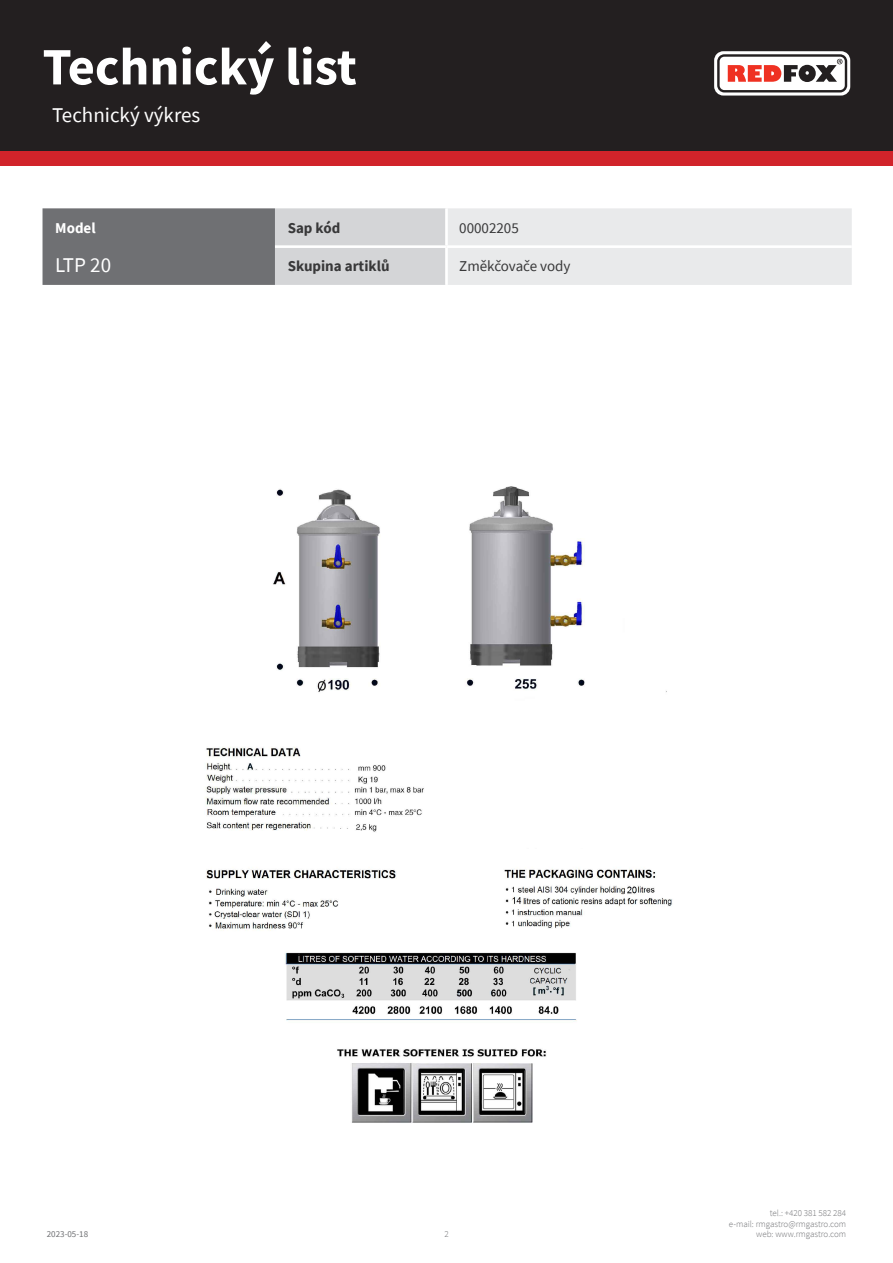
<style>
.page{position:relative;width:893px;height:1263px;background:#fff}
.page>*{position:absolute;margin:0;border:0;box-sizing:border-box;transform-origin:0 0}
.t1{font:700 52.5px "Source Sans Pro";color:#fff}
.kapitola{font:21px "Source Sans Pro";color:#fff}
.tabulka_-_headline{font:21px "Source Sans Pro";color:#fff}
.tabulka_-_text{font:15px "Source Sans Pro";color:#383839}
.tabulka_-_text-2{font:700 15px "Source Sans Pro";color:#383839}
.tabulka_-_text-3{font:700 15px "Source Sans Pro";color:#fff}
.t2{font:300 9px/10.8px "Source Sans Pro";color:#6f7073;text-align:right}
.t3{font:9px "Source Sans Pro";color:#6f7073}
</style>
<div class="page">
<div style="left:0;top:0;width:893px;height:166px;background:#d1232a"></div>
<div style="left:0;top:0;width:893px;height:151px;background:#231f20"></div>
<svg style="left:714px;top:51px;width:136px;height:45px"></svg>
<img style="left:205px;top:486px;width:467px;height:637px">
<svg style="left:43px;top:208px;width:809px;height:77px;background:#c0c1c3"></svg>
<hr style="left:445px;top:208px;width:3px;height:37px;background:#fff">
<hr style="left:275px;top:245px;width:171px;height:3px;background:#fff">
<hr style="left:446px;top:245px;width:406px;height:3px;background:#fff">
<hr style="left:445px;top:248px;width:3px;height:37px;background:#fff">
<h1 class="t1" style="left:43px;top:31px;width:316px">Technický list</h1>
<p class="kapitola" style="left:52px;top:101px;width:150px">Technický výkres</p>
<p class="tabulka_-_text-3" style="left:55px;top:218px;width:42px">Model</p>
<p class="tabulka_-_text-2" style="left:288px;top:218px;width:54px">Sap kód</p>
<p class="tabulka_-_text" style="left:459px;top:219px;width:61px">00002205</p>
<p class="tabulka_-_headline" style="left:55px;top:251px;width:57px">LTP 20</p>
<p class="tabulka_-_text-2" style="left:288px;top:256px;width:103px">Skupina artiklů</p>
<p class="tabulka_-_text" style="left:459px;top:257px;width:113px">Změkčovače vody</p>
<p class="t3" style="left:47px;top:1229px;width:43px">2023-05-18</p>
<p class="t2" style="left:444px;top:1229px;width:6px">2</p>
<p class="t2" style="left:729px;top:1207px;width:119px">tel.: +420 381 582 284<br>e-mail: rmgastro@rmgastro.com web: www.rmgastro.com</p>
</div>
